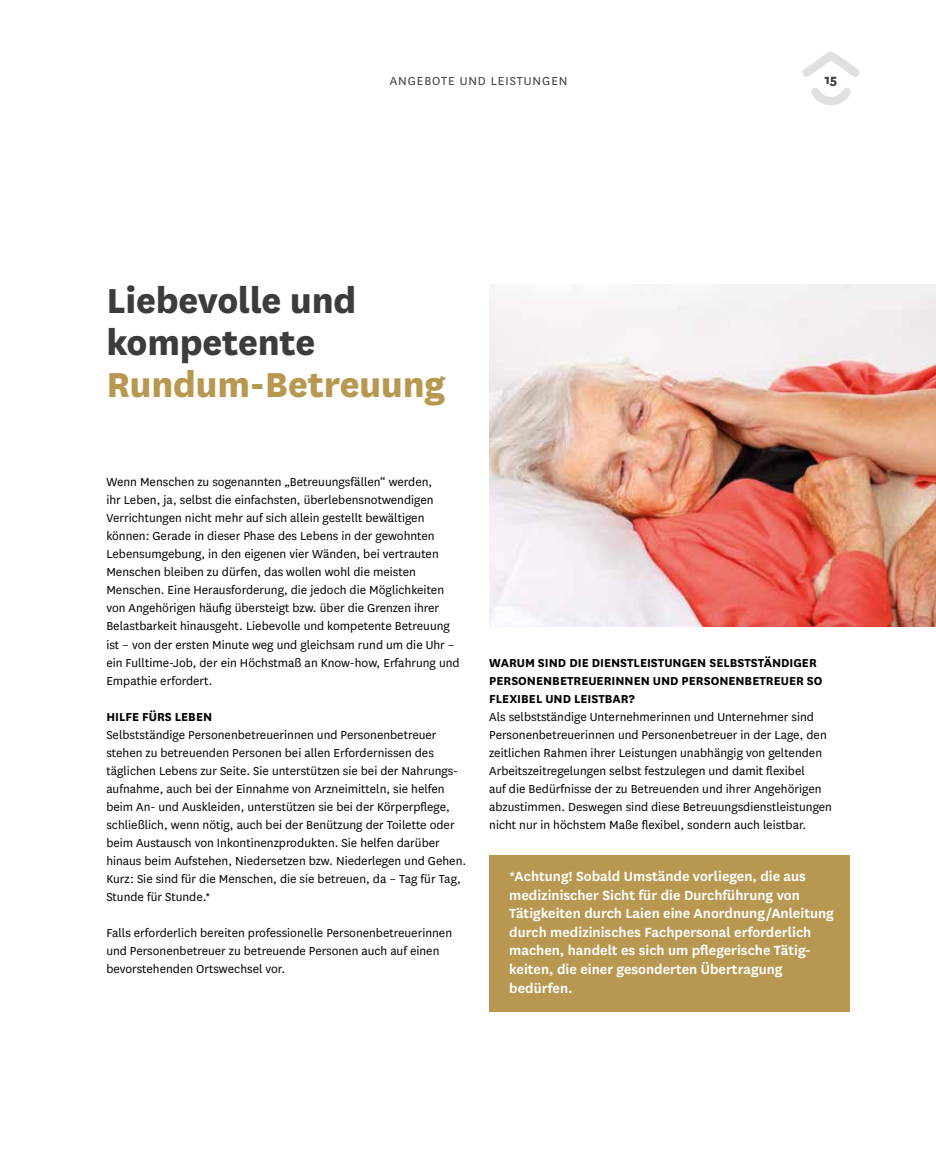
<style>
.page{position:relative;width:936px;height:1149px;background:#fff}
.page>*{position:absolute;margin:0;border:0;box-sizing:border-box;transform-origin:0 0}
.t1{font:800 40.5px/42px "National";letter-spacing:-.005em;color:#3c3c3b}
.t2{font:800 40.5px "National";letter-spacing:-.005em;color:#b89851}
.t3{font:600 15.45px/18.6px "National";color:#fff}
.t4{font:800 15px "National";color:#3c3c3b}
.t5{font:13.5px/18px "National";color:#000}
.t6{font:700 13.5px/18px "National";color:#000}
.t7{font:13.5px "National";letter-spacing:.07em;color:#3c3c3b}
</style>
<div class="page">
<img style="left:489px;top:284px;width:446px;height:342px">
<div style="left:489px;top:854px;width:360px;height:157px;background:#b89851"></div>
<svg style="left:802px;top:52px;width:57px;height:25px"></svg>
<svg style="left:811px;top:88px;width:40px;height:17px"></svg>
<p class="t7" style="left:389px;top:72px;width:179px">ANGEBOTE UND LEISTUNGEN</p>
<p class="t4" style="left:824px;top:69px;width:14px">15</p>
<h1 class="t1" style="left:106px;top:276px;width:251px">Liebevolle und kompetente</h1>
<h1 class="t2" style="left:106px;top:355px;width:340px">Rundum-Betreuung</h1>
<p class="t5" style="left:106px;top:472px;width:355px">Wenn Menschen zu sogenannten „Betreuungsfällen“ werden,<br>ihr Leben, ja, selbst die einfachsten, überlebensnotwendigen Verrichtungen nicht mehr auf sich allein gestellt bewältigen können: Gerade in dieser Phase des Lebens in der gewohnten Lebensumgebung, in den eigenen vier Wänden, bei vertrauten Menschen bleiben zu dürfen, das wollen wohl die meisten Menschen. Eine Herausforderung, die jedoch die Möglichkeiten von Angehörigen häufig übersteigt bzw. über die Grenzen ihrer Belastbarkeit hinausgeht. Liebevolle und kompetente Betreuung ist – von der ersten Minute weg und gleichsam rund um die Uhr – ein Fulltime-Job, der ein Höchstmaß an Know-how, Erfahrung und Empathie erfordert.</p>
<p class="t6" style="left:106px;top:706px;width:107px">HILFE FÜRS LEBEN</p>
<p class="t5" style="left:106px;top:724px;width:361px">Selbstständige Personenbetreuerinnen und Personenbetreuer stehen zu betreuenden Personen bei allen Erfordernissen des täglichen Lebens zur Seite. Sie unterstützen sie bei der Nahrungs&shy;aufnahme, auch bei der Einnahme von Arzneimitteln, sie helfen beim An- und Auskleiden, unterstützen sie bei der Körperpflege, schließlich, wenn nötig, auch bei der Benützung der Toilette oder beim Austausch von Inkontinenzprodukten. Sie helfen darüber hinaus beim Aufstehen, Niedersetzen bzw. Niederlegen und Gehen.<br>Kurz: Sie sind für die Menschen, die sie betreuen, da – Tag für Tag, Stunde für Stunde.*</p>
<p class="t5" style="left:106px;top:922px;width:347px">Falls erforderlich bereiten professionelle Personenbetreuerinnen und Personenbetreuer zu betreuende Personen auch auf einen bevorstehenden Ortswechsel vor.</p>
<p class="t6" style="left:489px;top:652px;width:335px">WARUM SIND DIE DIENSTLEISTUNGEN SELBSTSTÄNDIGER<br>PERSONENBETREUERINNEN UND PERSONENBETREUER SO<br>FLEXIBEL UND LEISTBAR?</p>
<p class="t5" style="left:489px;top:706px;width:344px">Als selbstständige Unternehmerinnen und Unternehmer sind Personenbetreuerinnen und Personenbetreuer in der Lage, den zeitlichen Rahmen ihrer Leistungen unabhängig von geltenden Arbeitszeitregelungen selbst festzulegen und damit flexibel<br>auf die Bedürfnisse der zu Betreuenden und ihrer Angehörigen abzustimmen. Deswegen sind diese Betreuungsdienstleistungen nicht nur in höchstem Maße flexibel, sondern auch leistbar.</p>
<p class="t3" style="left:509px;top:865px;width:326px">*Achtung! Sobald Umstände vorliegen, die aus medizinischer Sicht für die Durchführung von Tätigkeiten durch Laien eine Anordnung/Anleitung durch medizinisches Fachpersonal erforderlich machen, handelt es sich um pflegerische Tätig&shy;keiten, die einer gesonderten Übertragung bedürfen.</p>
</div>
